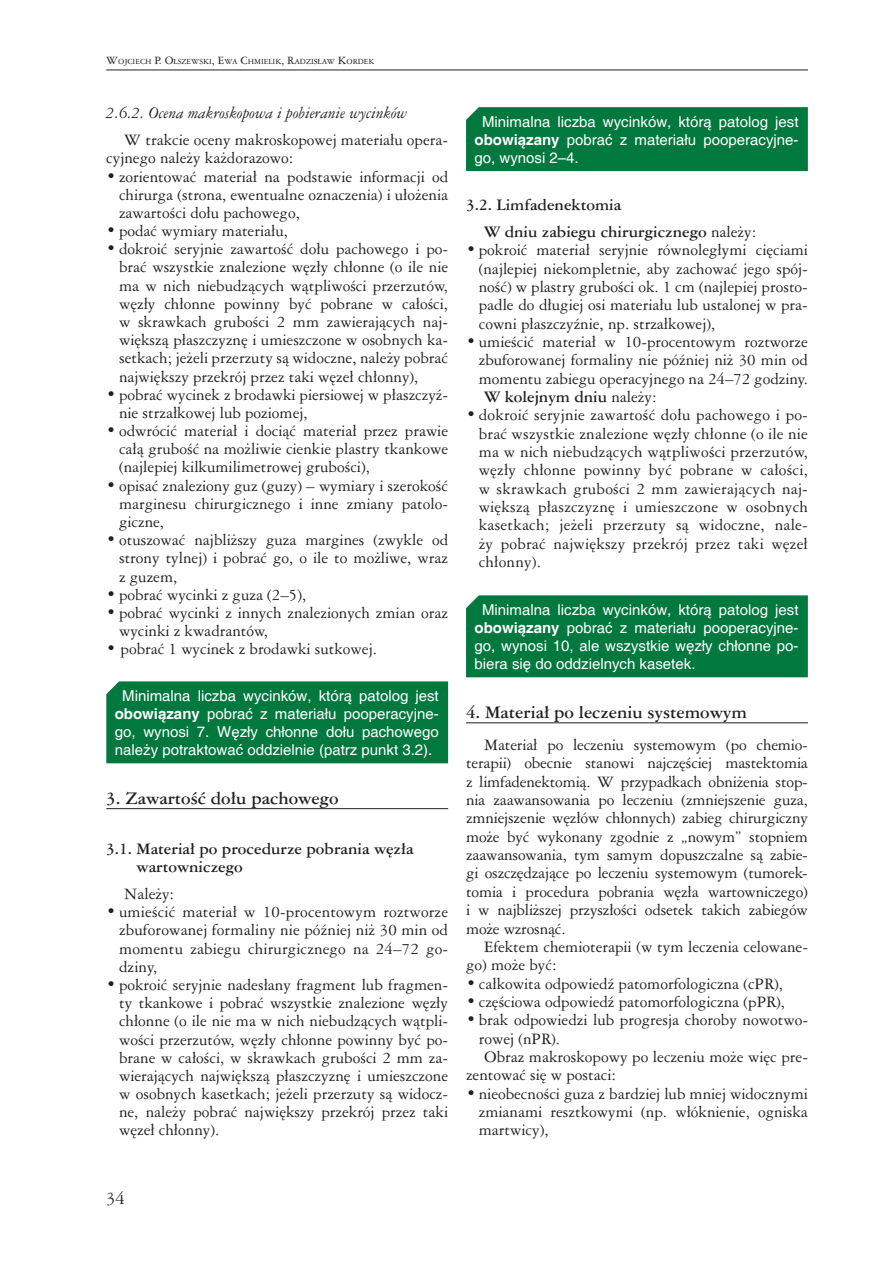
<style>
.page{position:relative;width:893px;height:1263px;background:#fff}
.page>*{position:absolute;margin:0;border:0;box-sizing:border-box;transform-origin:0 0}
.t1{font:700 16.5px "Ameri Garmnd PL";color:#231f20}
.t2{font:16.5px "Ameri Garmnd PL";color:#231f20}
.t3{font:15px/18.1px "Ameri Garmnd PL";color:#231f20;text-align:justify}
.t4{font:15px/18px "Helvetica";color:#fff;text-align:justify}
.t5{font:700 15px/18.1px "Ameri Garmnd PL";color:#231f20}
.t6{font:italic 15px "Ameri Garmnd PL";color:#231f20}
.t7{font:7.35px "Ameri Garmnd PL";color:#231f20}
.s1{font-size:10.5px}
.s2{font-weight:700}
.s3{font-weight:400}
</style>
<div class="page">
<hr style="left:106px;top:70px;width:702px;height:1px;background:#231f20">
<hr style="left:106px;top:808px;width:342px;height:1px;background:#231f20">
<div style="left:106px;top:681px;width:342px;height:82px;background:#00783e"></div>
<hr style="left:466px;top:722px;width:342px;height:1px;background:#231f20">
<div style="left:466px;top:107px;width:342px;height:64px;background:#00783e"></div>
<div style="left:466px;top:595px;width:342px;height:82px;background:#00783e"></div>
<p class="t7" style="left:106px;top:57px;width:270px"><span class="s1">W</span>OJCIECH <span class="s1">P. O</span>LSZEWSKI<span class="s1">, E</span>WA <span class="s1">C</span>HMIELIK<span class="s1">, R</span>ADZISŁAW <span class="s1">K</span>ORDEK</p>
<p class="t6" style="left:106px;top:103px;width:303px">2.6.2. Ocena makroskopowa i pobieranie wycinków</p>
<p class="t3" style="left:106px;top:131px;width:343px;text-indent:18px">W trakcie oceny makroskopowej materiału opera&shy;cyjnego należy każdorazowo:</p>
<p class="t3" style="left:119px;top:167px;width:331px;text-indent:-13px">• zorientować materiał na podstawie informacji od chirurga (strona, ewentualne oznaczenia) i ułożenia zawartości dołu pachowego,</p>
<p class="t3" style="left:106px;top:221px;width:183px">• podać wymiary materiału,</p>
<p class="t3" style="left:119px;top:240px;width:331px;text-indent:-13px">• dokroić seryjnie zawartość dołu pachowego i po&shy;brać wszystkie znalezione węzły chłonne (o ile nie ma w nich niebudzących wątpliwości przerzutów, węzły chłonne powinny być pobrane w całości, w skrawkach grubości 2 mm zawierających naj&shy;większą płaszczyznę i umieszczone w osobnych ka&shy;setkach; jeżeli przerzuty są widoczne, należy pobrać największy przekrój przez taki węzeł chłonny),</p>
<p class="t3" style="left:119px;top:385px;width:331px;text-indent:-13px">• pobrać wycinek z brodawki piersiowej w płaszczyź&shy;nie strzałkowej lub poziomej,</p>
<p class="t3" style="left:119px;top:421px;width:331px;text-indent:-13px">• odwrócić materiał i dociąć materiał przez prawie całą grubość na możliwie cienkie plastry tkankowe (najlepiej kilkumilimetrowej grubości),</p>
<p class="t3" style="left:119px;top:476px;width:331px;text-indent:-13px">• opisać znaleziony guz (guzy) – wymiary i szerokość marginesu chirurgicznego i inne zmiany patolo&shy;giczne,</p>
<p class="t3" style="left:119px;top:531px;width:331px;text-indent:-13px">• otuszować najbliższy guza margines (zwykle od strony tylnej) i pobrać go, o ile to możliwe, wraz z guzem,</p>
<p class="t3" style="left:106px;top:585px;width:202px">• pobrać wycinki z guza (2–5),</p>
<p class="t3" style="left:119px;top:603px;width:331px;text-indent:-13px">• pobrać wycinki z innych znalezionych zmian oraz wycinki z kwadrantów,</p>
<p class="t3" style="left:106px;top:640px;width:272px">• pobrać 1 wycinek z brodawki sutkowej.</p>
<p class="t4" style="left:115px;top:687px;width:325px;text-align:center">Minimalna liczba wycinków, którą patolog jest <span class="s2">obowiązany</span> pobrać z materiału pooperacyjne&shy;go, wynosi 7. Węzły chłonne dołu pachowego należy potraktować oddzielnie (patrz punkt 3.2).</p>
<p class="t1" style="left:106px;top:787px;width:234px">3. Zawartość dołu pachowego</p>
<p class="t5" style="left:137px;top:839px;width:279px;text-indent:-30px">3.1. Materiał po procedurze pobrania węzła wartowniczego</p>
<p class="t3" style="left:124px;top:884px;width:51px">Należy:</p>
<p class="t3" style="left:119px;top:903px;width:331px;text-indent:-13px">• umieścić materiał w 10-procentowym roztworze zbuforowanej formaliny nie później niż 30 min od momentu zabiegu chirurgicznego na 24–72 go&shy;dziny,</p>
<p class="t3" style="left:119px;top:975px;width:331px;text-indent:-13px">• pokroić seryjnie nadesłany fragment lub fragmen&shy;ty tkankowe i pobrać wszystkie znalezione węzły chłonne (o ile nie ma w nich niebudzących wątpli&shy;wości przerzutów, węzły chłonne powinny być po&shy;brane w całości, w skrawkach grubości 2 mm za&shy;wierających największą płaszczyznę i umieszczone w osobnych kasetkach; jeżeli przerzuty są widocz&shy;ne, należy pobrać największy przekrój przez taki węzeł chłonny).</p>
<p class="t4" style="left:475px;top:113px;width:326px;text-indent:8px">Minimalna liczba wycinków, którą patolog jest <span class="s2">obowiązany</span> pobrać z materiału pooperacyjne&shy;go, wynosi 2–4.</p>
<p class="t5" style="left:484px;top:190px;width:274px;line-height:27.3px;text-indent:-18px">3.2. Limfadenektomia<br>W dniu zabiegu chirurgicznego <span class="s3">należy:</span></p>
<p class="t3" style="left:479px;top:241px;width:331px;text-indent:-13px">• pokroić materiał seryjnie równoległymi cięciami (najlepiej niekompletnie, aby zachować jego spój&shy;ność) w plastry grubości ok. 1 cm (najlepiej prosto&shy;padle do długiej osi materiału lub ustalonej w pra&shy;cowni płaszczyźnie, np. strzałkowej),</p>
<p class="t3" style="left:466px;top:332px;width:343px">• umieścić materiał w 10-procentowym roztworze</p>
<p class="t3" style="left:479px;top:351px;width:331px">zbuforowanej formaliny nie później niż 30 min od</p>
<p class="t3" style="left:479px;top:369px;width:331px">momentu zabiegu operacyjnego na 24–72 godziny.</p>
<p class="t5" style="left:484px;top:387px;width:174px">W kolejnym dniu <span class="s3">należy:</span></p>
<p class="t3" style="left:479px;top:406px;width:331px;text-indent:-13px">• dokroić seryjnie zawartość dołu pachowego i po&shy;brać wszystkie znalezione węzły chłonne (o ile nie ma w nich niebudzących wątpliwości przerzutów, węzły chłonne powinny być pobrane w całości, w skrawkach grubości 2 mm zawierających naj&shy;większą płaszczyznę i umieszczone w osobnych kasetkach; jeżeli przerzuty są widoczne, nale&shy;ży pobrać największy przekrój przez taki węzeł chłonny).</p>
<p class="t4" style="left:475px;top:601px;width:326px;text-indent:8px">Minimalna liczba wycinków, którą patolog jest <span class="s2">obowiązany</span> pobrać z materiału pooperacyjne&shy;go, wynosi 10, ale wszystkie węzły chłonne po&shy;biera się do oddzielnych kasetek.</p>
<p class="t1" style="left:466px;top:701px;width:282px">4. Materiał po leczeniu systemowym</p>
<p class="t3" style="left:466px;top:735px;width:343px;text-indent:18px">Materiał po leczeniu systemowym (po chemio&shy;terapii) obecnie stanowi najczęściej mastektomia z limfadenektomią. W przypadkach obniżenia stop&shy;nia zaawansowania po leczeniu (zmniejszenie guza, zmniejszenie węzłów chłonnych) zabieg chirurgiczny może być wykonany zgodnie z „nowym” stopniem zaawansowania, tym samym dopuszczalne są zabie&shy;gi oszczędzające po leczeniu systemowym (tumorek&shy;tomia i procedura pobrania węzła wartowniczego) i w najbliższej przyszłości odsetek takich zabiegów może wzrosnąć.</p>
<p class="t3" style="left:466px;top:937px;width:343px;text-indent:18px">Efektem chemioterapii (w tym leczenia celowane&shy;go) może być:</p>
<p class="t3" style="left:466px;top:974px;width:319px">• całkowita odpowiedź patomorfologiczna (cPR),</p>
<p class="t3" style="left:466px;top:992px;width:321px">• częściowa odpowiedź patomorfologiczna (pPR),</p>
<p class="t3" style="left:466px;top:1011px;width:343px">• brak odpowiedzi lub progresja choroby nowotwo-</p>
<p class="t3" style="left:479px;top:1029px;width:83px">rowej (nPR).</p>
<p class="t3" style="left:484px;top:1047px;width:325px">Obraz makroskopowy po leczeniu może więc pre-</p>
<p class="t3" style="left:466px;top:1066px;width:152px">zentować się w postaci:</p>
<p class="t3" style="left:479px;top:1084px;width:331px;text-indent:-13px">• nieobecności guza z bardziej lub mniej widocznymi zmianami resztkowymi (np. włóknienie, ogniska martwicy),</p>
<p class="t2" style="left:106px;top:1187px;width:20px">34</p>
</div>
